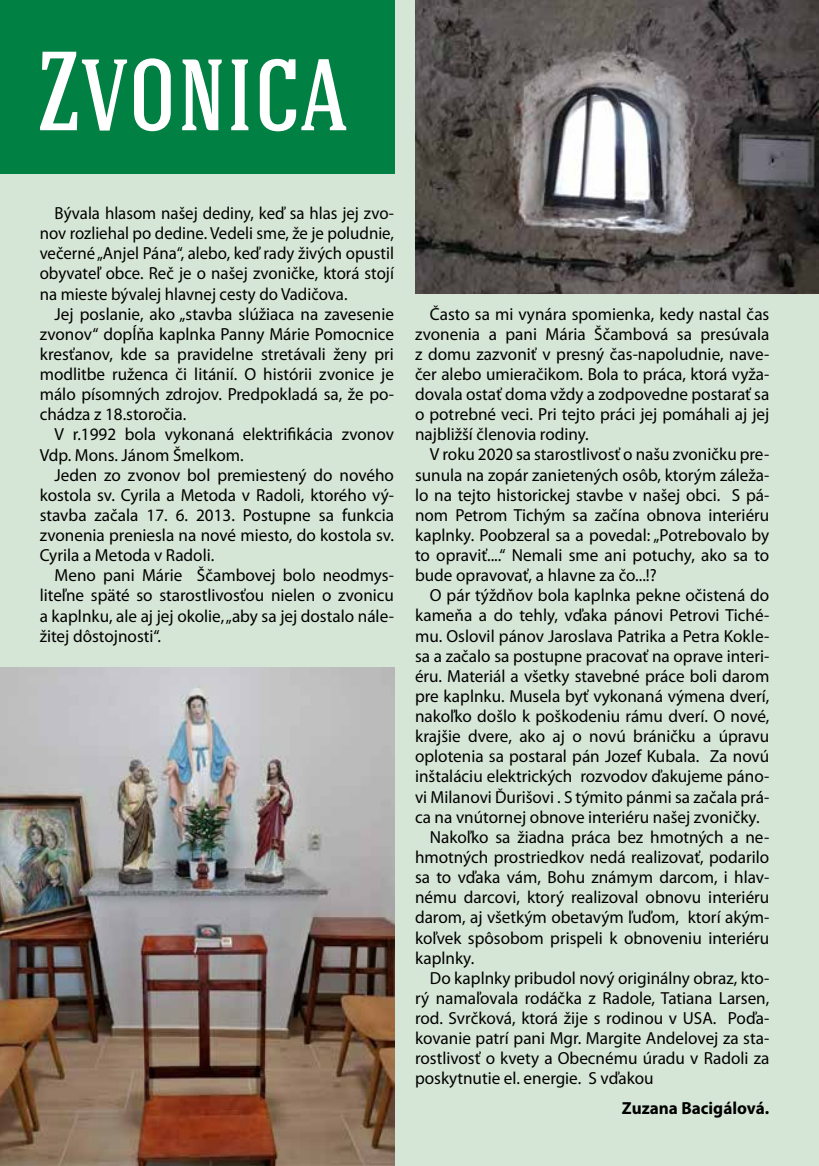
<style>
.page{position:relative;width:819px;height:1166px;background:#d6e6d6}
.page>*{position:absolute;margin:0;border:0;box-sizing:border-box;transform-origin:0 0}
.t1{font:500 112px "Hagin Caps";color:#fff;scale:.9 1}
.t2{font:17.5px/20.1px "Myriad Pro";color:#000;text-align:justify}
.t3{font:17.5px/20.1px "Myriad Pro";color:#000;text-align:justify;scale:.96 1}
.t4{font:700 17.5px "Myriad Pro";color:#000}
</style>
<div class="page">
<div style="left:0;top:0;width:394px;height:174px;background:#008043"></div>
<img style="left:415px;top:0;width:404px;height:294px">
<img style="left:0;top:668px;width:394px;height:498px">
<h1 class="t1" style="left:37px;top:20px;width:345px">Zvonica</h1>
<p class="t3" style="left:40px;top:203px;width:370px;text-indent:15px">Bývala hlasom našej dediny, keď sa hlas jej zvo&shy;nov rozliehal po dedine. Vedeli sme, že je poludnie, večerné „Anjel Pána“, alebo, keď rady živých opustil obyvateľ obce. Reč je o našej zvoničke, ktorá stojí na mieste bývalej hlavnej cesty do Vadičova.</p>
<p class="t2" style="left:40px;top:304px;width:356px;text-indent:15px">Jej poslanie, ako „stavba slúžiaca na zavesenie zvonov“ dopĺňa kaplnka Panny Márie Pomocnice kresťanov, kde sa pravidelne stretávali ženy pri modlitbe ruženca či litánií. O histórii zvonice je málo písomných zdrojov. Predpokladá sa, že po&shy;chádza z 18.storočia.</p>
<p class="t2" style="left:40px;top:425px;width:356px;text-indent:15px">V r.1992 bola vykonaná elektrifikácia zvonov<br>Vdp. Mons. Jánom Šmelkom.</p>
<p class="t2" style="left:40px;top:465px;width:356px;text-indent:15px">Jeden zo zvonov bol premiestený do nového kostola sv. Cyrila a Metoda v Radoli, ktorého vý&shy;stavba začala 17. 6. 2013. Postupne sa funkcia zvonenia preniesla na nové miesto, do kostola sv.<br>Cyrila a Metoda v Radoli.</p>
<p class="t2" style="left:40px;top:566px;width:356px;text-indent:15px">Meno pani Márie Ščambovej bolo neodmys&shy;liteľne späté so starostlivosťou nielen o zvonicu a kaplnku, ale aj jej okolie, „aby sa jej dostalo nále&shy;žitej dôstojnosti“.</p>
<p class="t2" style="left:415px;top:304px;width:356px;text-indent:15px">Často sa mi vynára spomienka, kedy nastal čas zvonenia a pani Mária Ščambová sa presúvala z domu zazvoniť v presný čas-napoludnie, nave&shy;čer alebo umieračikom. Bola to práca, ktorá vyža&shy;dovala ostať doma vždy a zodpovedne postarať sa o potrebné veci. Pri tejto práci jej pomáhali aj jej najbližší členovia rodiny.</p>
<p class="t2" style="left:415px;top:445px;width:356px;text-indent:15px">V roku 2020 sa starostlivosť o našu zvoničku pre&shy;sunula na zopár zanietených osôb, ktorým záleža&shy;lo na tejto historickej stavbe v našej obci. S pá&shy;nom Petrom Tichým sa začína obnova interiéru kaplnky. Poobzeral sa a povedal: „Potrebovalo by to opraviť....“ Nemali sme ani potuchy, ako sa to bude opravovať, a hlavne za čo...!?</p>
<p class="t2" style="left:430px;top:586px;width:341px">O pár týždňov bola kaplnka pekne očistená do</p>
<p class="t2" style="left:415px;top:606px;width:356px">kameňa a do tehly, vďaka pánovi Petrovi Tiché-</p>
<p class="t2" style="left:415px;top:626px;width:356px">mu. Oslovil pánov Jaroslava Patrika a Petra Kokle-</p>
<p class="t2" style="left:415px;top:646px;width:356px">sa a začalo sa postupne pracovať na oprave interi-</p>
<p class="t2" style="left:415px;top:666px;width:356px">éru. Materiál a všetky stavebné práce boli darom</p>
<p class="t2" style="left:415px;top:686px;width:356px">pre kaplnku. Musela byť vykonaná výmena dverí,</p>
<p class="t2" style="left:415px;top:706px;width:356px">nakoľko došlo k poškodeniu rámu dverí. O nové,</p>
<p class="t2" style="left:415px;top:726px;width:356px">krajšie dvere, ako aj o novú bráničku a úpravu</p>
<p class="t2" style="left:415px;top:747px;width:356px">oplotenia sa postaral pán Jozef Kubala. Za novú</p>
<p class="t2" style="left:415px;top:767px;width:356px">inštaláciu elektrických rozvodov ďakujeme páno-</p>
<p class="t2" style="left:415px;top:787px;width:356px">vi Milanovi Ďurišovi . S týmito pánmi sa začala prá-</p>
<p class="t2" style="left:415px;top:807px;width:346px">ca na vnútornej obnove interiéru našej zvoničky.</p>
<p class="t2" style="left:430px;top:827px;width:341px">Nakoľko sa žiadna práca bez hmotných a ne-</p>
<p class="t2" style="left:415px;top:847px;width:356px">hmotných prostriedkov nedá realizovať, podarilo</p>
<p class="t2" style="left:415px;top:867px;width:356px">sa to vďaka vám, Bohu známym darcom, i hlav-</p>
<p class="t2" style="left:415px;top:887px;width:356px">nému darcovi, ktorý realizoval obnovu interiéru</p>
<p class="t2" style="left:415px;top:908px;width:356px">darom, aj všetkým obetavým ľuďom, ktorí akým-</p>
<p class="t2" style="left:415px;top:928px;width:356px">koľvek spôsobom prispeli k obnoveniu interiéru</p>
<p class="t2" style="left:415px;top:948px;width:61px">kaplnky.</p>
<p class="t2" style="left:430px;top:968px;width:341px">Do kaplnky pribudol nový originálny obraz, kto-</p>
<p class="t2" style="left:415px;top:988px;width:356px">rý namaľovala rodáčka z Radole, Tatiana Larsen,</p>
<p class="t2" style="left:415px;top:1008px;width:356px">rod. Svrčková, ktorá žije s rodinou v USA. Poďa-</p>
<p class="t2" style="left:415px;top:1028px;width:356px">kovanie patrí pani Mgr. Margite Andelovej za sta-</p>
<p class="t2" style="left:415px;top:1048px;width:356px">rostlivosť o kvety a Obecnému úradu v Radoli za</p>
<p class="t2" style="left:415px;top:1069px;width:240px">poskytnutie el. energie. S vďakou</p>
<p class="t4" style="left:622px;top:1097px;width:149px">Zuzana Bacigálová.</p>
</div>
